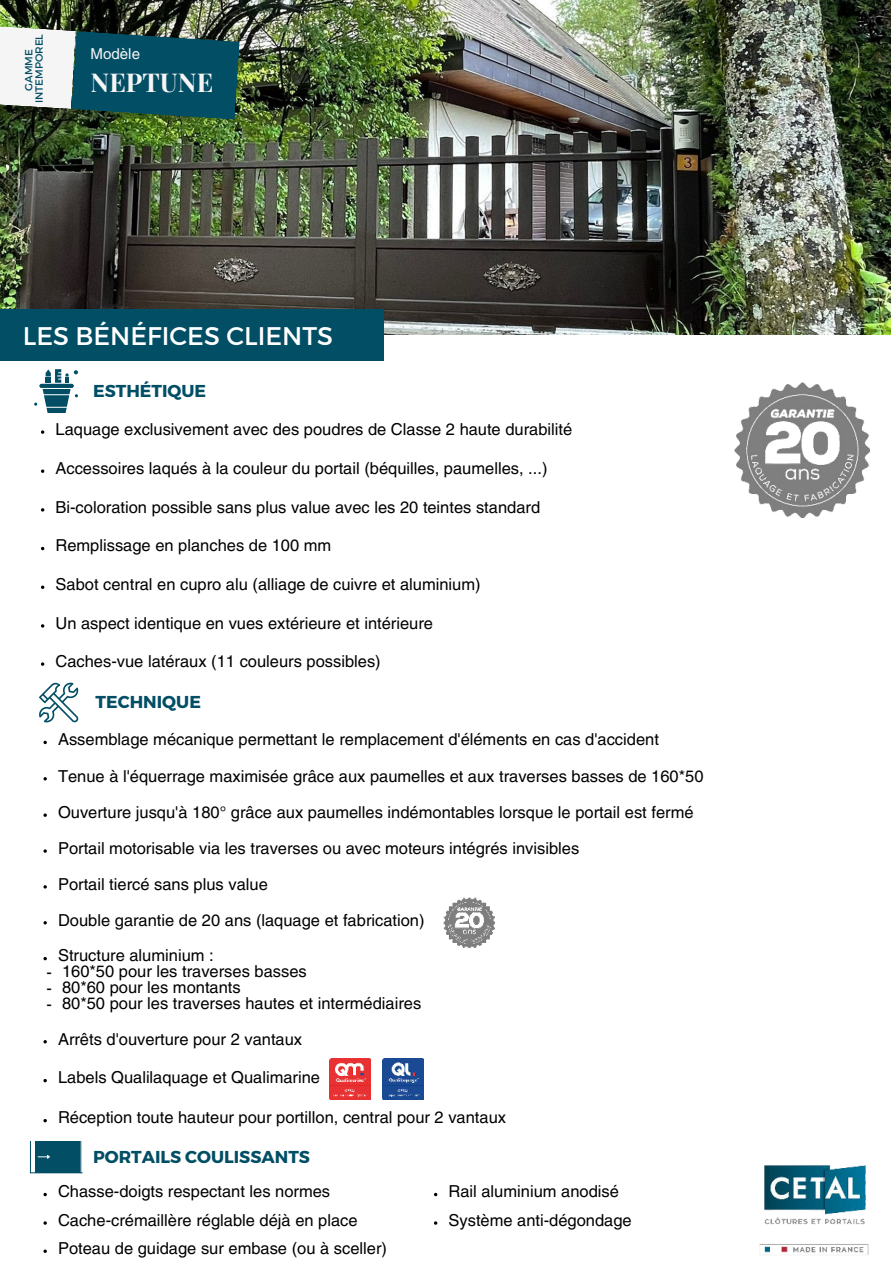
<style>
.page{position:relative;width:893px;height:1264px;background:#fff}
.page>*{position:absolute;margin:0;border:0;box-sizing:border-box;transform-origin:0 0}
.t1{font:700 25.95px "Playfair Display";color:#f5f5f5}
.t2{font:25.5px "Montserrat";color:#fff}
.t3{font:700 17.25px "Montserrat";color:#014e65}
.t4{font:16.5px/15.8px "Helvetica LT Pro";color:#000}
.t5{font:15px "Helvetica LT Pro";color:#f5f5f5}
.t6{font:10.35px/10.4px "Montserrat";color:#014e65;text-align:center}
</style>
<div class="page">
<svg style="left:41px;top:430px;width:3px;height:4px"></svg>
<svg style="left:41px;top:469px;width:3px;height:4px"></svg>
<svg style="left:41px;top:585px;width:3px;height:4px"></svg>
<img style="left:0;top:0;width:890px;height:334px">
<div style="left:0;top:309px;width:383px;height:51px;background:#014e65"></div>
<svg style="left:43px;top:921px;width:4px;height:3px"></svg>
<img style="left:443px;top:897px;width:51px;height:50px">
<svg style="left:39px;top:682px;width:39px;height:40px"></svg>
<hr style="left:39px;top:384px;width:35px;height:4px;background:#014e65;border-radius:2px">
<svg style="left:46px;top:369px;width:32px;height:14px"></svg>
<svg style="left:43px;top:389px;width:35px;height:24px"></svg>
<svg style="left:43px;top:1192px;width:4px;height:4px"></svg>
<svg style="left:43px;top:740px;width:4px;height:4px"></svg>
<svg style="left:43px;top:777px;width:4px;height:3px"></svg>
<svg style="left:43px;top:1040px;width:4px;height:3px"></svg>
<img style="left:330px;top:1058px;width:40px;height:41px">
<img style="left:383px;top:1058px;width:40px;height:41px">
<svg style="left:43px;top:1079px;width:4px;height:3px"></svg>
<svg style="left:43px;top:885px;width:4px;height:3px"></svg>
<svg style="left:43px;top:957px;width:4px;height:3px"></svg>
<hr style="left:80px;top:1140px;width:1px;height:33px;background:#014e65">
<div style="left:35px;top:1140px;width:45px;height:32px;background:#014e65"></div>
<hr style="left:30px;top:1172px;width:53px;height:1px;background:#014e65">
<hr style="left:30px;top:1140px;width:1px;height:33px;background:#014e65">
<svg style="left:38px;top:1155px;width:12px;height:4px"></svg>
<svg style="left:43px;top:1119px;width:4px;height:3px"></svg>
<svg style="left:0;top:22px;width:240px;height:98px"></svg>
<img style="left:734px;top:382px;width:135px;height:135px">
<img style="left:759px;top:1244px;width:110px;height:11px">
<img style="left:764px;top:1165px;width:102px;height:60px">
<p class="t6" style="left:23px;top:103px;width:71px;rotate:-90deg">GAMME<br>INTEMPOREL</p>
<p class="t5" style="left:91px;top:45px;width:51px">Modèle</p>
<h1 class="t1" style="left:91px;top:62px;width:124px">NEPTUNE</h1>
<h2 class="t2" style="left:23px;top:320px;width:312px">LES BÉNÉFICES CLIENTS</h2>
<p class="t3" style="left:93px;top:380px;width:115px">ESTHÉTIQUE</p>
<p class="t4" style="left:55px;top:421px;width:518px">Laquage exclusivement avec des poudres de Classe 2 haute durabilité</p>
<p class="t4" style="left:55px;top:460px;width:493px">Accessoires laqués à la couleur du portail (béquilles, paumelles, ...)</p>
<p class="t4" style="left:55px;top:499px;width:486px">Bi-coloration possible sans plus value avec les 20 teintes standard</p>
<p class="t4" style="left:55px;top:537px;width:277px">Remplissage en planches de 100 mm</p>
<p class="t4" style="left:55px;top:576px;width:426px">Sabot central en cupro alu (alliage de cuivre et aluminium)</p>
<p class="t4" style="left:55px;top:615px;width:379px">Un aspect identique en vues extérieure et intérieure</p>
<p class="t4" style="left:55px;top:653px;width:327px">Caches-vue latéraux (11 couleurs possibles)</p>
<p class="t3" style="left:96px;top:690px;width:107px">TECHNIQUE</p>
<p class="t4" style="left:58px;top:731px;width:602px">Assemblage mécanique permettant le remplacement d'éléments en cas d'accident</p>
<p class="t4" style="left:58px;top:768px;width:647px">Tenue à l'équerrage maximisée grâce aux paumelles et aux traverses basses de 160*50</p>
<p class="t4" style="left:58px;top:804px;width:637px">Ouverture jusqu'à 180° grâce aux paumelles indémontables lorsque le portail est fermé</p>
<p class="t4" style="left:58px;top:840px;width:522px">Portail motorisable via les traverses ou avec moteurs intégrés invisibles</p>
<p class="t4" style="left:58px;top:876px;width:211px">Portail tiercé sans plus value</p>
<p class="t4" style="left:58px;top:911px;width:368px">Double garantie de 20 ans (laquage et fabrication)</p>
<p class="t4" style="left:58px;top:947px;width:365px">Structure aluminium :<br>160*50 pour les traverses basses<br>80*60 pour les montants<br>80*50 pour les traverses hautes et intermédiaires</p>
<p class="t4" style="left:46px;top:964px;width:7px;text-align:justify">- - -</p>
<p class="t4" style="left:58px;top:1030px;width:246px">Arrêts d'ouverture pour 2 vantaux</p>
<p class="t4" style="left:58px;top:1069px;width:263px">Labels Qualilaquage et Qualimarine</p>
<p class="t4" style="left:58px;top:1109px;width:449px">Réception toute hauteur pour portillon, central pour 2 vantaux</p>
<p class="t3" style="left:93px;top:1146px;width:218px">PORTAILS COULISSANTS</p>
<p class="t4" style="left:58px;top:1177px;width:301px;line-height:28.5px">Chasse-doigts respectant les normes<br>Cache-crémaillère réglable déjà en place</p>
<p class="t4" style="left:58px;top:1240px;width:330px">Poteau de guidage sur embase (ou à sceller)</p>
<p class="t4" style="left:448px;top:1177px;width:185px;line-height:28.5px">Rail aluminium anodisé<br>Système anti-dégondage</p>
</div>
